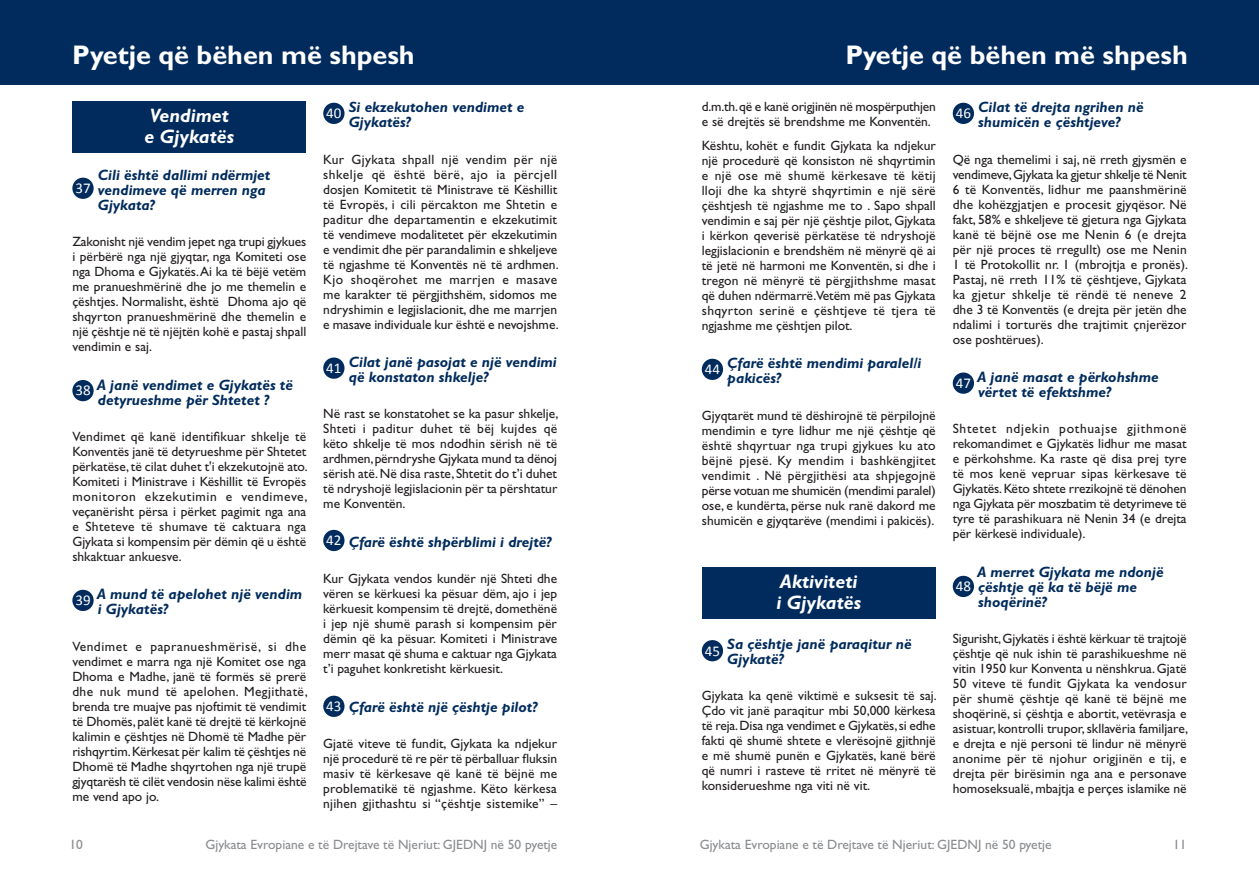
<style>
.page{position:relative;width:1259px;height:893px;background:#fff}
.page>*{position:absolute;margin:0;border:0;box-sizing:border-box;transform-origin:0 0}
.t1{font:700 27px "Gill Sans Std";color:#fff}
.t2{font:italic 700 19.5px/21px "Gill Sans Std";color:#fff}
.FAQ_-_Question{font:italic 700 15px/15px "Gill Sans Std";color:#002b5c}
.t3{font:15px "Calibri";color:#fff}
.FAQ_-_Texte{font:13.5px/15px "Gill Sans Std";color:#231f20;text-align:justify}
.t4{font:13.5px "Gill Sans Std";color:#8a8c8f}
</style>
<div class="page">
<div style="left:0;top:0;width:1259px;height:85px;background:#002b5c"></div>
<div style="left:72px;top:102px;width:234px;height:51px;background:#002b5c"></div>
<div style="left:72px;top:178px;width:22px;height:21px;background:#002b5c;border-radius:50%"></div>
<div style="left:72px;top:380px;width:22px;height:21px;background:#002b5c;border-radius:50%"></div>
<div style="left:72px;top:590px;width:22px;height:21px;background:#002b5c;border-radius:50%"></div>
<div style="left:323px;top:103px;width:21px;height:21px;background:#002b5c;border-radius:50%"></div>
<div style="left:323px;top:357px;width:21px;height:22px;background:#002b5c;border-radius:50%"></div>
<div style="left:323px;top:530px;width:21px;height:21px;background:#002b5c;border-radius:50%"></div>
<div style="left:323px;top:696px;width:21px;height:21px;background:#002b5c;border-radius:50%"></div>
<div style="left:702px;top:359px;width:21px;height:21px;background:#002b5c;border-radius:50%"></div>
<div style="left:702px;top:568px;width:233px;height:51px;background:#002b5c"></div>
<div style="left:702px;top:640px;width:21px;height:21px;background:#002b5c;border-radius:50%"></div>
<div style="left:952px;top:103px;width:22px;height:21px;background:#002b5c;border-radius:50%"></div>
<div style="left:952px;top:372px;width:22px;height:22px;background:#002b5c;border-radius:50%"></div>
<div style="left:952px;top:576px;width:22px;height:21px;background:#002b5c;border-radius:50%"></div>
<h1 class="t1" style="left:72px;top:39px;width:344px">Pyetje që bëhen më shpesh</h1>
<h1 class="t1" style="left:845px;top:39px;width:344px">Pyetje që bëhen më shpesh</h1>
<p class="t2" style="left:145px;top:105px;width:91px">Vendimet e Gjykatës</p>
<p class="FAQ_-_Question" style="left:98px;top:167px;width:174px">Cili është dallimi ndërmjet vendimeve që merren nga<br>Gjykata?</p>
<p class="FAQ_-_Texte" style="left:72px;top:234px;width:235px">Zakonisht një vendim jepet nga trupi gjykues i përbërë nga një gjyqtar, nga Komiteti ose nga Dhoma e Gjykatës. Ai ka të bëjë vetëm me pranueshmërinë dhe jo me themelin e çështjes. Normalisht, është Dhoma ajo që shqyrton pranueshmërinë dhe themelin e një çështje në të njëjtën kohë e pastaj shpall vendimin e saj.</p>
<p class="t3" style="left:75px;top:381px;width:17px">38</p>
<p class="FAQ_-_Question" style="left:97px;top:377px;width:198px">A janë vendimet e Gjykatës të detyrueshme për Shtetet ?</p>
<p class="FAQ_-_Texte" style="left:72px;top:429px;width:237px">Vendimet që kanë identifikuar shkelje të Konventës janë të detyrueshme për Shtetet përkatëse, të cilat duhet t'i ekzekutojnë ato.<br>Komiteti i Ministrave i Këshillit të Evropës monitoron ekzekutimin e vendimeve, veçanërisht përsa i përket pagimit nga ana e Shteteve të shumave të caktuara nga Gjykata si kompensim për dëmin që u është shkaktuar ankuesve.</p>
<p class="t3" style="left:75px;top:591px;width:17px">39</p>
<p class="FAQ_-_Question" style="left:97px;top:587px;width:207px">A mund të apelohet një vendim i Gjykatës?</p>
<p class="FAQ_-_Texte" style="left:72px;top:639px;width:237px">Vendimet e papranueshmërisë, si dhe vendimet e marra nga një Komitet ose nga Dhoma e Madhe, janë të formës së prerë dhe nuk mund të apelohen. Megjithatë, brenda tre muajve pas njoftimit të vendimit të Dhomës, palët kanë të drejtë të kërkojnë kalimin e çështjes në Dhomë të Madhe për rishqyrtim. Kërkesat për kalim të çështjes në Dhomë të Madhe shqyrtohen nga një trupë gjyqtarësh të cilët vendosin nëse kalimi është me vend apo jo.</p>
<p class="t3" style="left:75px;top:179px;width:17px">37</p>
<p class="t3" style="left:326px;top:104px;width:17px">40</p>
<p class="FAQ_-_Question" style="left:349px;top:100px;width:177px">Si ekzekutohen vendimet e<br>Gjykatës?</p>
<p class="FAQ_-_Texte" style="left:323px;top:152px;width:237px">Kur Gjykata shpall një vendim për një shkelje që është bërë, ajo ia përcjell dosjen Komitetit të Ministrave të Këshillit të Evropës, i cili përcakton me Shtetin e paditur dhe departamentin e ekzekutimit të vendimeve modalitetet për ekzekutimin e vendimit dhe për parandalimin e shkeljeve të ngjashme të Konventës në të ardhmen.<br>Kjo shoqërohet me marrjen e masave me karakter të përgjithshëm, sidomos me ndryshimin e legjislacionit, dhe me marrjen e masave individuale kur është e nevojshme.</p>
<p class="t3" style="left:326px;top:358px;width:17px">41</p>
<p class="FAQ_-_Question" style="left:349px;top:355px;width:209px">Cilat janë pasojat e një vendimi që konstaton shkelje?</p>
<p class="FAQ_-_Texte" style="left:323px;top:406px;width:237px">Në rast se konstatohet se ka pasur shkelje, Shteti i paditur duhet të bëj kujdes që këto shkelje të mos ndodhin sërish në të ardhmen, përndryshe Gjykata mund ta dënoj sërish atë. Në disa raste, Shtetit do t’i duhet të ndryshojë legjislacionin për ta përshtatur me Konventën.</p>
<p class="t3" style="left:326px;top:531px;width:17px">42</p>
<p class="FAQ_-_Question" style="left:349px;top:534px;width:204px">Çfarë është shpërblimi i drejtë?</p>
<p class="FAQ_-_Texte" style="left:323px;top:571px;width:235px">Kur Gjykata vendos kundër një Shteti dhe vëren se kërkuesi ka pësuar dëm, ajo i jep kërkuesit kompensim të drejtë, domethënë i jep një shumë parash si kompensim për dëmin që ka pësuar. Komiteti i Ministrave merr masat që shuma e caktuar nga Gjykata t’i paguhet konkretisht kërkuesit.</p>
<p class="t3" style="left:326px;top:697px;width:17px">43</p>
<p class="FAQ_-_Question" style="left:349px;top:699px;width:190px">Çfarë është një çështje pilot?</p>
<p class="FAQ_-_Texte" style="left:323px;top:736px;width:235px">Gjatë viteve të fundit, Gjykata ka ndjekur një procedurë të re për të përballuar fluksin masiv të kërkesave që kanë të bëjnë me problematikë të ngjashme. Këto kërkesa njihen gjithashtu si “çështje sistemike” –</p>
<p class="FAQ_-_Texte" style="left:702px;top:99px;width:236px">d.m.th. që e kanë origjinën në mospërputhjen e së drejtës së brendshme me Konventën.</p>
<p class="FAQ_-_Texte" style="left:702px;top:138px;width:235px">Kështu, kohët e fundit Gjykata ka ndjekur një procedurë që konsiston në shqyrtimin e një ose më shumë kërkesave të këtij lloji dhe ka shtyrë shqyrtimin e një sërë çështjesh të ngjashme me to . Sapo shpall vendimin e saj për një çështje pilot, Gjykata i kërkon qeverisë përkatëse të ndryshojë legjislacionin e brendshëm në mënyrë që ai të jetë në harmoni me Konventën, si dhe i tregon në mënyrë të përgjithshme masat që duhen ndërmarrë.Vetëm më pas Gjykata shqyrton serinë e çështjeve të tjera të ngjashme me çështjen pilot.</p>
<p class="t3" style="left:705px;top:360px;width:17px">44</p>
<p class="FAQ_-_Question" style="left:727px;top:356px;width:196px">Çfarë është mendimi paralel/i pakicës?</p>
<p class="FAQ_-_Texte" style="left:702px;top:408px;width:235px">Gjyqtarët mund të dëshirojnë të përpilojnë mendimin e tyre lidhur me një çështje që është shqyrtuar nga trupi gjykues ku ato bëjnë pjesë. Ky mendim i bashkëngjitet vendimit . Në përgjithësi ata shpjegojnë përse votuan me shumicën (mendimi paralel) ose, e kundërta, përse nuk ranë dakord me shumicën e gjyqtarëve (mendimi i pakicës).</p>
<p class="t2" style="left:776px;top:570px;width:86px">Aktiviteti i Gjykatës</p>
<p class="t3" style="left:705px;top:641px;width:17px">45</p>
<p class="FAQ_-_Question" style="left:727px;top:636px;width:186px">Sa çështje janë paraqitur në<br>Gjykatë?</p>
<p class="FAQ_-_Texte" style="left:702px;top:688px;width:236px">Gjykata ka qenë viktimë e suksesit të saj.<br>Çdo vit janë paraqitur mbi 50,000 kërkesa të reja. Disa nga vendimet e Gjykatës, si edhe fakti që shumë shtete e vlerësojnë gjithnjë e më shumë punën e Gjykatës, kanë bërë që numri i rasteve të rritet në mënyrë të konsiderueshme nga viti në vit.</p>
<p class="t3" style="left:955px;top:104px;width:17px">46</p>
<p class="FAQ_-_Question" style="left:978px;top:100px;width:167px">Cilat të drejta ngrihen në shumicën e çështjeve?</p>
<p class="FAQ_-_Texte" style="left:952px;top:152px;width:237px">Që nga themelimi i saj, në rreth gjysmën e vendimeve, Gjykata ka gjetur shkelje të Nenit 6 të Konventës, lidhur me paanshmërinë dhe kohëzgjatjen e procesit gjyqësor. Në fakt, 58% e shkeljeve të gjetura nga Gjykata kanë të bëjnë ose me Nenin 6 (e drejta për një proces të rregullt) ose me Nenin 1 të Protokollit nr. 1 (mbrojtja e pronës).<br>Pastaj, në rreth 11% të çështjeve, Gjykata ka gjetur shkelje të rëndë të neneve 2 dhe 3 të Konventës (e drejta për jetën dhe ndalimi i torturës dhe trajtimit çnjerëzor ose poshtërues).</p>
<p class="t3" style="left:955px;top:373px;width:17px">47</p>
<p class="FAQ_-_Question" style="left:977px;top:370px;width:183px">A janë masat e përkohshme vërtet të efektshme?</p>
<p class="FAQ_-_Texte" style="left:952px;top:421px;width:235px">Shtetet ndjekin pothuajse gjithmonë rekomandimet e Gjykatës lidhur me masat e përkohshme. Ka raste që disa prej tyre të mos kenë vepruar sipas kërkesave të Gjykatës. Këto shtete rrezikojnë të dënohen nga Gjykata për moszbatim të detyrimeve të tyre të parashikuara në Nenin 34 (e drejta për kërkesë individuale).</p>
<p class="FAQ_-_Question" style="left:977px;top:564px;width:188px">A merret Gjykata me ndonjë çështje që ka të bëjë me shoqërinë?</p>
<p class="FAQ_-_Texte" style="left:952px;top:631px;width:237px">Sigurisht, Gjykatës i është kërkuar të trajtojë çështje që nuk ishin të parashikueshme në vitin 1950 kur Konventa u nënshkrua. Gjatë 50 viteve të fundit Gjykata ka vendosur për shumë çështje që kanë të bëjnë me shoqërinë, si çështja e abortit, vetëvrasja e asistuar, kontrolli trupor, skllavëria familjare, e drejta e një personi të lindur në mënyrë anonime për të njohur origjinën e tij, e drejta për birësimin nga ana e personave homoseksualë, mbajtja e perçes islamike në</p>
<p class="t3" style="left:955px;top:577px;width:17px">48</p>
<p class="t4" style="left:69px;top:836px;width:15px">10</p>
<p class="t4" style="left:205px;top:836px;width:353px">Gjykata Evropiane e të Drejtave të Njeriut: GJEDNJ në 50 pyetje</p>
<p class="t4" style="left:699px;top:836px;width:353px">Gjykata Evropiane e të Drejtave të Njeriut: GJEDNJ në 50 pyetje</p>
<p class="t4" style="left:1173px;top:836px;width:15px">11</p>
</div>
